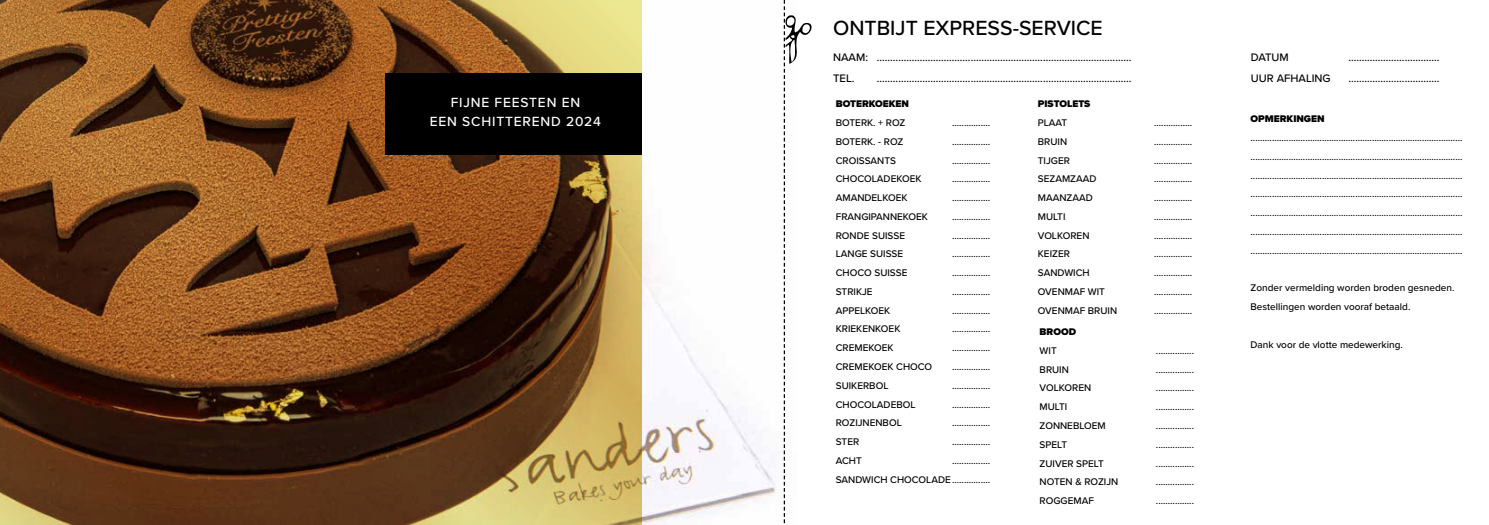
<style>
.page{position:relative;width:1489px;height:525px;background:#fff}
.page>*{position:absolute;margin:0;border:0;box-sizing:border-box;transform-origin:0 0}
.t1{font:500 21.25px "Proxima Nova";color:#000}
.t2{font:500 13.75px/19.2px "Proxima Nova";letter-spacing:.06em;color:#fff;text-align:center}
.t3{font:500 11.25px "Proxima Nova";color:#000}
.t4{font:500 10px/18.8px "Proxima Nova";color:#000;text-align:right}
.t5{font:900 10px "Proxima Nova";color:#000}
</style>
<div class="page">
<img style="left:0;top:0;width:777px;height:524px">
<svg style="left:783px;top:0;width:29px;height:524px"></svg>
<div style="left:385px;top:74px;width:256px;height:80px;background:#000"></div>
<h2 class="t2" style="left:430px;top:92px;width:173px">FIJNE FEESTEN EN<br>EEN SCHITTEREND 2024</h2>
<h1 class="t1" style="left:833px;top:12px;width:271px">ONTBIJT EXPRESS-SERVICE</h1>
<p class="t3" style="left:833px;top:49px;width:300px">NAAM: ...............................................................................................</p>
<p class="t3" style="left:1250px;top:49px;width:39px">DATUM</p>
<p class="t3" style="left:1348px;top:49px;width:93px">..................................</p>
<p class="t3" style="left:833px;top:70px;width:23px">TEL.</p>
<p class="t3" style="left:876px;top:70px;width:256px">...............................................................................................</p>
<p class="t3" style="left:1250px;top:70px;width:81px">UUR AFHALING</p>
<p class="t3" style="left:1348px;top:70px;width:93px">..................................</p>
<p class="t5" style="left:835px;top:96px;width:75px">BOTERKOEKEN</p>
<p class="t4" style="left:835px;top:113px;width:71px">BOTERK. + ROZ</p>
<p class="t4" style="left:952px;top:113px;width:40px">................</p>
<p class="t4" style="left:835px;top:132px;width:69px">BOTERK. - ROZ</p>
<p class="t4" style="left:952px;top:132px;width:40px">................</p>
<p class="t4" style="left:835px;top:150px;width:62px">CROISSANTS</p>
<p class="t4" style="left:952px;top:150px;width:40px">................</p>
<p class="t4" style="left:835px;top:169px;width:87px">CHOCOLADEKOEK</p>
<p class="t4" style="left:952px;top:169px;width:40px">................</p>
<p class="t4" style="left:835px;top:188px;width:73px">AMANDELKOEK</p>
<p class="t4" style="left:952px;top:188px;width:40px">................</p>
<p class="t4" style="left:835px;top:207px;width:94px">FRANGIPANNEKOEK</p>
<p class="t4" style="left:952px;top:207px;width:40px">................</p>
<p class="t4" style="left:835px;top:225px;width:71px">RONDE SUISSE</p>
<p class="t4" style="left:952px;top:225px;width:40px">................</p>
<p class="t4" style="left:835px;top:244px;width:69px">LANGE SUISSE</p>
<p class="t4" style="left:952px;top:244px;width:40px">................</p>
<p class="t4" style="left:835px;top:263px;width:73px">CHOCO SUISSE</p>
<p class="t4" style="left:952px;top:263px;width:40px">................</p>
<p class="t4" style="left:835px;top:282px;width:38px">STRIKJE</p>
<p class="t4" style="left:952px;top:282px;width:40px">................</p>
<p class="t4" style="left:835px;top:300px;width:56px">APPELKOEK</p>
<p class="t4" style="left:952px;top:300px;width:40px">................</p>
<p class="t4" style="left:835px;top:319px;width:66px">KRIEKENKOEK</p>
<p class="t4" style="left:952px;top:319px;width:40px">................</p>
<p class="t4" style="left:835px;top:338px;width:59px">CREMEKOEK</p>
<p class="t4" style="left:952px;top:338px;width:40px">................</p>
<p class="t4" style="left:835px;top:357px;width:98px">CREMEKOEK CHOCO</p>
<p class="t4" style="left:952px;top:357px;width:40px">................</p>
<p class="t4" style="left:835px;top:375px;width:54px">SUIKERBOL</p>
<p class="t4" style="left:952px;top:375px;width:40px">................</p>
<p class="t4" style="left:835px;top:394px;width:81px">CHOCOLADEBOL</p>
<p class="t4" style="left:952px;top:394px;width:40px">................</p>
<p class="t4" style="left:835px;top:413px;width:67px">ROZIJNENBOL</p>
<p class="t4" style="left:952px;top:413px;width:40px">................</p>
<p class="t4" style="left:835px;top:432px;width:25px">STER</p>
<p class="t4" style="left:952px;top:432px;width:40px">................</p>
<p class="t4" style="left:835px;top:450px;width:27px">ACHT</p>
<p class="t4" style="left:835px;top:450px;width:156px">................<br>SANDWICH CHOCOLADE................</p>
<p class="t5" style="left:1037px;top:96px;width:54px">PISTOLETS</p>
<p class="t4" style="left:1037px;top:113px;width:31px">PLAAT</p>
<p class="t4" style="left:1154px;top:113px;width:40px">................</p>
<p class="t4" style="left:1037px;top:132px;width:31px">BRUIN</p>
<p class="t4" style="left:1154px;top:132px;width:40px">................</p>
<p class="t4" style="left:1037px;top:150px;width:34px">TIJGER</p>
<p class="t4" style="left:1154px;top:150px;width:40px">................</p>
<p class="t4" style="left:1037px;top:169px;width:60px">SEZAMZAAD</p>
<p class="t4" style="left:1154px;top:169px;width:40px">................</p>
<p class="t4" style="left:1037px;top:188px;width:56px">MAANZAAD</p>
<p class="t4" style="left:1154px;top:188px;width:40px">................</p>
<p class="t4" style="left:1037px;top:207px;width:29px">MULTI</p>
<p class="t4" style="left:1154px;top:207px;width:40px">................</p>
<p class="t4" style="left:1037px;top:225px;width:53px">VOLKOREN</p>
<p class="t4" style="left:1154px;top:225px;width:40px">................</p>
<p class="t4" style="left:1037px;top:244px;width:34px">KEIZER</p>
<p class="t4" style="left:1154px;top:244px;width:40px">................</p>
<p class="t4" style="left:1037px;top:263px;width:53px">SANDWICH</p>
<p class="t4" style="left:1154px;top:263px;width:40px">................</p>
<p class="t4" style="left:1037px;top:282px;width:69px">OVENMAF WIT</p>
<p class="t4" style="left:1154px;top:282px;width:40px">................</p>
<p class="t4" style="left:1037px;top:300px;width:81px">OVENMAF BRUIN</p>
<p class="t4" style="left:1154px;top:300px;width:40px">................</p>
<p class="t5" style="left:1250px;top:111px;width:76px">OPMERKINGEN</p>
<p class="t4" style="left:1250px;top:128px;width:213px;text-align:justify">......................................................................................... ......................................................................................... ......................................................................................... ......................................................................................... ......................................................................................... ......................................................................................... .........................................................................................</p>
<p class="t4" style="left:1250px;top:278px;width:205px;text-align:left">Zonder vermelding worden broden gesneden.<br>Bestellingen worden vooraf betaald.</p>
<p class="t4" style="left:1250px;top:334px;width:154px">Dank voor de vlotte medewerking.</p>
<p class="t5" style="left:1039px;top:324px;width:38px">BROOD</p>
<p class="t4" style="left:1039px;top:340px;width:19px">WIT</p>
<p class="t4" style="left:1155px;top:340px;width:40px">................</p>
<p class="t4" style="left:1039px;top:359px;width:31px">BRUIN</p>
<p class="t4" style="left:1155px;top:359px;width:40px">................</p>
<p class="t4" style="left:1039px;top:378px;width:53px">VOLKOREN</p>
<p class="t4" style="left:1155px;top:378px;width:40px">................</p>
<p class="t4" style="left:1039px;top:397px;width:29px">MULTI</p>
<p class="t4" style="left:1155px;top:397px;width:40px">................</p>
<p class="t4" style="left:1039px;top:415px;width:68px">ZONNEBLOEM</p>
<p class="t4" style="left:1155px;top:415px;width:40px">................</p>
<p class="t4" style="left:1039px;top:434px;width:29px">SPELT</p>
<p class="t4" style="left:1155px;top:434px;width:40px">................</p>
<p class="t4" style="left:1039px;top:453px;width:66px">ZUIVER SPELT</p>
<p class="t4" style="left:1155px;top:453px;width:40px">................</p>
<p class="t4" style="left:1039px;top:472px;width:80px">NOTEN &amp; ROZIJN</p>
<p class="t4" style="left:1155px;top:472px;width:40px">................</p>
<p class="t4" style="left:1039px;top:490px;width:56px">ROGGEMAF</p>
<p class="t4" style="left:1155px;top:490px;width:40px">................</p>
</div>
